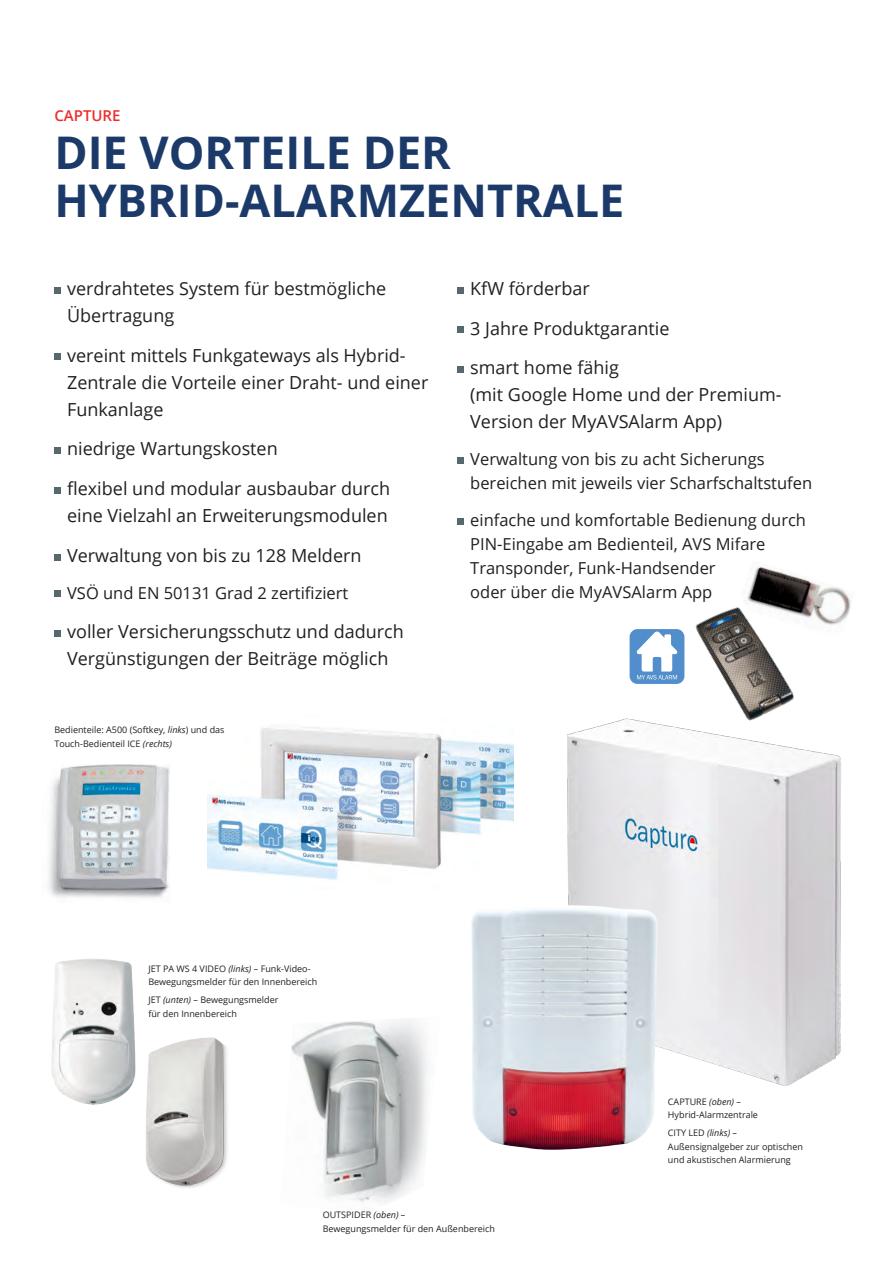
<style>
.page{position:relative;width:893px;height:1263px;background:#fff}
.page>*{position:absolute;margin:0;border:0;box-sizing:border-box;transform-origin:0 0}
.t1{font:700 45px/48px "Open Sans";color:#1b3a69}
.t2{font:18px/27px "Open Sans";color:#231f20}
.t3{font:16.5px/24px "Open Sans";color:#231f20}
.t4{font:600 15px "Open Sans";color:#ee2d2d}
.t5{font:9px/13.5px "Open Sans";color:#231f20}
.s1{font-style:italic}
</style>
<div class="page">
<img style="left:208px;top:725px;width:305px;height:155px">
<div style="left:54px;top:287px;width:7px;height:6px;background:#57686c"></div>
<div style="left:54px;top:354px;width:7px;height:6px;background:#57686c"></div>
<div style="left:54px;top:447px;width:7px;height:7px;background:#57686c"></div>
<div style="left:54px;top:487px;width:7px;height:7px;background:#57686c"></div>
<div style="left:54px;top:554px;width:7px;height:6px;background:#57686c"></div>
<div style="left:54px;top:591px;width:7px;height:6px;background:#57686c"></div>
<div style="left:54px;top:630px;width:7px;height:7px;background:#57686c"></div>
<div style="left:457px;top:287px;width:7px;height:6px;background:#57686c"></div>
<div style="left:457px;top:327px;width:7px;height:6px;background:#57686c"></div>
<div style="left:457px;top:366px;width:7px;height:7px;background:#57686c"></div>
<div style="left:457px;top:457px;width:7px;height:7px;background:#57686c"></div>
<div style="left:457px;top:518px;width:7px;height:6px;background:#57686c"></div>
<img style="left:695px;top:607px;width:99px;height:107px">
<img style="left:741px;top:567px;width:110px;height:70px">
<div style="left:630px;top:629px;width:54px;height:55px;background:#528ecb;border-radius:8px"></div>
<svg style="left:636px;top:631px;width:42px;height:48px"></svg>
<img style="left:48px;top:764px;width:121px;height:134px">
<img style="left:567px;top:714px;width:274px;height:372px">
<img style="left:471px;top:897px;width:222px;height:253px">
<img style="left:291px;top:1020px;width:137px;height:182px">
<img style="left:146px;top:1037px;width:82px;height:151px">
<img style="left:51px;top:959px;width:98px;height:158px">
<p class="t4" style="left:54px;top:105px;width:68px">CAPTURE</p>
<h1 class="t1" style="left:54px;top:128px;width:572px">DIE VORTEILE DER<br>HYBRID-ALARMZENTRALE</h1>
<p class="t2" style="left:67px;top:274px;width:321px">verdrahtetes System für bestmögliche<br>Übertragung</p>
<p class="t2" style="left:67px;top:341px;width:363px">vereint mittels Funkgateways als Hybrid-<br>Zentrale die Vorteile einer Draht- und einer<br>Funkanlage</p>
<p class="t2" style="left:67px;top:435px;width:212px">niedrige Wartungskosten</p>
<p class="t2" style="left:67px;top:475px;width:325px">flexibel und modular ausbaubar durch eine Vielzahl an Erweiterungsmodulen</p>
<p class="t2" style="left:67px;top:541px;width:296px">Verwaltung von bis zu 128 Meldern</p>
<p class="t3" style="left:67px;top:580px;width:283px">VSÖ und EN 50131 Grad 2 zertifiziert</p>
<p class="t2" style="left:67px;top:618px;width:338px">voller Versicherungsschutz und dadurch<br>Vergünstigungen der Beiträge möglich</p>
<p class="t5" style="left:54px;top:723px;width:172px">Bedienteile: A500 (Softkey, <span class="s1">links</span>) und das<br>Touch-Bedienteil ICE <span class="s1">(rechts)</span></p>
<p class="t2" style="left:470px;top:274px;width:121px">KfW förderbar</p>
<p class="t2" style="left:470px;top:314px;width:201px">3 Jahre Produktgarantie</p>
<p class="t2" style="left:470px;top:354px;width:313px">smart home fähig<br>(mit Google Home und der Premium-<br>Version der MyAVSAlarm App)</p>
<p class="t3" style="left:470px;top:447px;width:343px">Verwaltung von bis zu acht Sicherungs bereichen mit jeweils vier Scharfschaltstufen</p>
<p class="t3" style="left:470px;top:507px;width:337px">einfache und komfortable Bedienung durch PIN-Eingabe am Bedienteil, AVS Mifare Transponder, Funk-Handsender<br>oder über die MyAVSAlarm App</p>
<p class="t5" style="left:148px;top:961px;width:170px">JET PA WS 4 VIDEO <span class="s1">(links)</span> – Funk-Video-<br>Bewegungsmelder für den Innenbereich</p>
<p class="t5" style="left:148px;top:993px;width:132px">JET <span class="s1">(unten)</span> – Bewegungsmelder für den Innenbereich</p>
<p class="t5" style="left:668px;top:1094px;width:92px">CAPTURE <span class="s1">(oben)</span> –<br>Hybrid-Alarmzentrale</p>
<p class="t5" style="left:668px;top:1126px;width:137px">CITY LED <span class="s1">(links)</span> –<br>Außensignalgeber zur optischen und akustischen Alarmierung</p>
<p class="t5" style="left:323px;top:1208px;width:174px">OUTSPIDER <span class="s1">(oben)</span> –<br>Bewegungsmelder für den Außenbereich</p>
</div>
